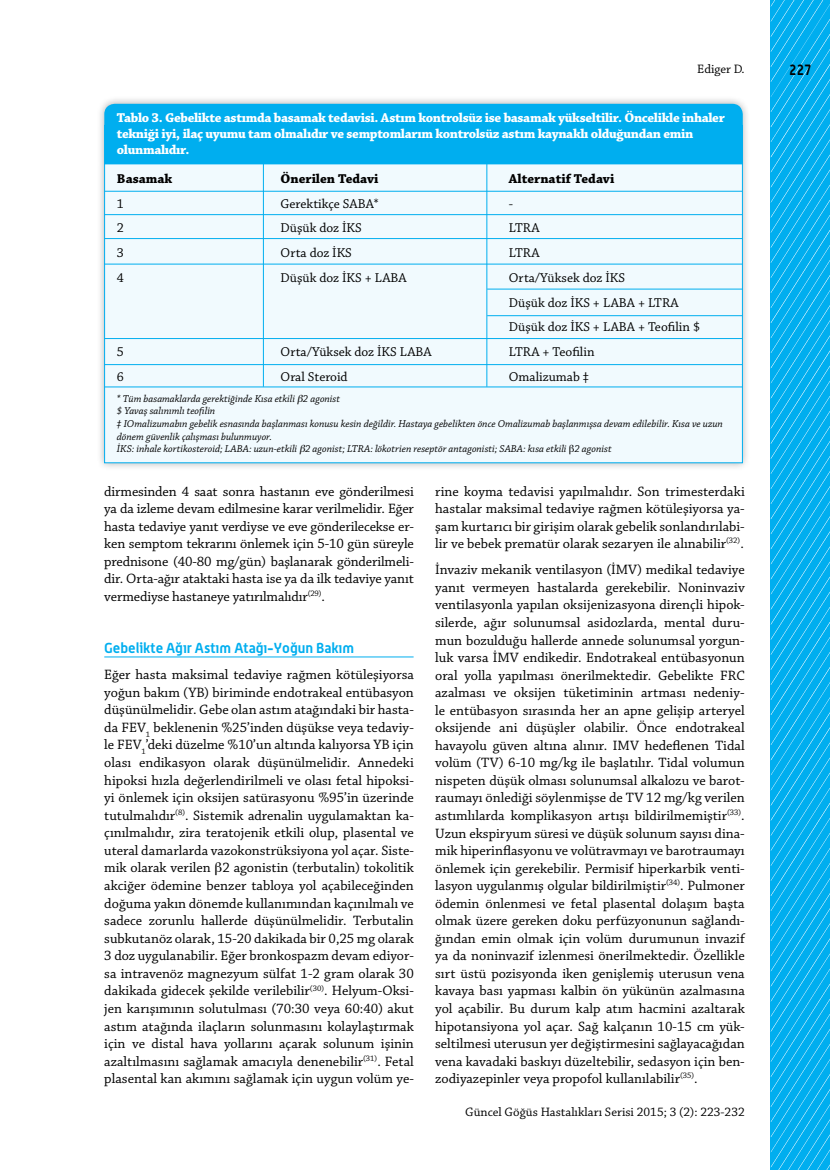
<style>
.page{position:relative;width:830px;height:1170px;background:#fff}
.page>*{position:absolute;margin:0;border:0;box-sizing:border-box;transform-origin:0 0}
.t1{font:700 15px "Alwyn";color:#000;scale:.85 1}
.t2{font:14.25px/17.5px "Chaparral Pro";color:#000;text-align:justify}
.t3{font:700 14.25px "Alwyn";color:#00aeef}
.t4{font:13.5px/24.8px "Chaparral Pro";color:#000}
.t5{font:700 13.5px/16.2px "Chaparral Pro";letter-spacing:-.025em;color:#fff}
.t6{font:700 13.5px "Chaparral Pro";color:#000}
.t7{font:12.9px "Chaparral Pro";color:#000}
.t8{font:italic 10.5px/12.6px "Chaparral Pro";color:#000}
</style>
<div class="page">
<hr style="left:104px;top:656px;width:309px;height:1px;background:#00aeef">
<div style="left:96px;top:95px;width:654px;height:376px;background:#000;opacity:.3"></div>
<div style="left:104px;top:125px;width:638px;height:338px;background:#f1fafe"></div>
<div style="left:104px;top:104px;width:638px;height:60px;background:#00aeef"></div>
<hr style="left:105px;top:160px;width:637px;height:1px;background:#00aeef">
<hr style="left:105px;top:191px;width:637px;height:1px;background:#00aeef">
<hr style="left:105px;top:214px;width:637px;height:1px;background:#00aeef">
<hr style="left:105px;top:238px;width:637px;height:1px;background:#00aeef">
<hr style="left:105px;top:264px;width:637px;height:1px;background:#00aeef">
<hr style="left:105px;top:338px;width:637px;height:1px;background:#00aeef">
<hr style="left:105px;top:364px;width:637px;height:1px;background:#00aeef">
<hr style="left:487px;top:289px;width:255px;height:1px;background:#00aeef">
<hr style="left:487px;top:315px;width:255px;height:1px;background:#00aeef">
<hr style="left:105px;top:386px;width:637px;height:1px;background:#00aeef">
<hr style="left:263px;top:162px;width:1px;height:225px;background:#00aeef">
<hr style="left:486px;top:162px;width:1px;height:225px;background:#00aeef">
<svg style="left:770px;top:0;width:59px;height:1169px;background:#0eb2ef"></svg>
<p class="t7" style="left:696px;top:62px;width:49px">Ediger D.</p>
<p class="t1" style="left:788px;top:61px;width:28px">227</p>
<p class="t5" style="left:117px;top:110px;width:609px">Tablo 3. Gebelikte astımda basamak tedavisi. Astım kontrolsüz ise basamak yükseltilir. Öncelikle inhaler tekniği iyi, ilaç uyumu tam olmalıdır ve semptomlarım kontrolsüz astım kaynaklı olduğundan emin olunmalıdır.</p>
<p class="t6" style="left:117px;top:171px;width:57px">Basamak</p>
<p class="t6" style="left:280px;top:171px;width:99px">Önerilen Tedavi</p>
<p class="t6" style="left:508px;top:171px;width:107px">Alternatif Tedavi</p>
<p class="t4" style="left:117px;top:191px;width:9px">1</p>
<p class="t4" style="left:280px;top:191px;width:100px">Gerektikçe SABA*</p>
<p class="t4" style="left:508px;top:191px;width:6px">-</p>
<p class="t4" style="left:117px;top:216px;width:9px">2</p>
<p class="t4" style="left:280px;top:216px;width:83px">Düşük doz İKS</p>
<p class="t4" style="left:508px;top:216px;width:32px">LTRA</p>
<p class="t4" style="left:117px;top:241px;width:9px">3</p>
<p class="t4" style="left:280px;top:241px;width:73px">Orta doz İKS</p>
<p class="t4" style="left:508px;top:241px;width:32px">LTRA</p>
<p class="t4" style="left:117px;top:266px;width:9px">4</p>
<p class="t4" style="left:280px;top:266px;width:128px">Düşük doz İKS + LABA</p>
<p class="t4" style="left:508px;top:266px;width:193px">Orta/Yüksek doz İKS<br>Düşük doz İKS + LABA + LTRA<br>Düşük doz İKS + LABA + Teofilin $</p>
<p class="t4" style="left:117px;top:340px;width:9px">5</p>
<p class="t4" style="left:280px;top:340px;width:153px">Orta/Yüksek doz İKS LABA</p>
<p class="t4" style="left:508px;top:340px;width:87px">LTRA + Teofilin</p>
<p class="t4" style="left:117px;top:364px;width:9px">6</p>
<p class="t4" style="left:280px;top:364px;width:69px">Oral Steroid</p>
<p class="t4" style="left:508px;top:364px;width:82px">Omalizumab ‡</p>
<p class="t8" style="left:117px;top:392px;width:607px">* Tüm basamaklarda gerektiğinde Kısa etkili 2 agonist<br>$ Yavaş salınımlı teofilin<br>‡ IOmalizumabın gebelik esnasında başlanması konusu kesin değildir. Hastaya gebelikten önce Omalizumab başlanmışsa devam edilebilir. Kısa ve uzun dönem güvenlik çalışması bulunmuyor.<br>İKS: inhale kortikosteroid; LABA: uzun-etkili 2 agonist; LTRA: lökotrien reseptör antagonisti; SABA: kısa etkili 2 agonist</p>
<p class="t2" style="left:104px;top:483px;width:311px">dirmesinden 4 saat sonra hastanın eve gönderilmesi ya da izleme devam edilmesine karar verilmelidir. Eğer hasta tedaviye yanıt verdiyse ve eve gönderilecekse er&shy;ken semptom tekrarını önlemek için 5-10 gün süreyle prednisone (40-80 mg/gün) başlanarak gönderilmeli&shy;dir. Orta-ağır ataktaki hasta ise ya da ilk tedaviye yanıt vermediyse hastaneye yatırılmalıdır<sup>(29)</sup>.</p>
<p class="t3" style="left:104px;top:639px;width:251px">Gebelikte Ağır Astım Atağı-Yoğun Bakım</p>
<p class="t2" style="left:104px;top:666px;width:311px">Eğer hasta maksimal tedaviye rağmen kötüleşiyorsa yoğun bakım (YB) biriminde endotrakeal entübasyon düşünülmelidir. Gebe olan astım atağındaki bir hasta&shy;da FEV<sub>1</sub> beklenenin %25’inden düşükse veya tedaviy&shy;le FEV<sub>1</sub>’deki düzelme %10’un altında kalıyorsa YB için olası endikasyon olarak düşünülmelidir. Annedeki hipoksi hızla değerlendirilmeli ve olası fetal hipoksi&shy;yi önlemek için oksijen satürasyonu %95’in üzerinde tutulmalıdır<sup>(8)</sup>. Sistemik adrenalin uygulamaktan ka&shy;çınılmalıdır, zira teratojenik etkili olup, plasental ve uteral damarlarda vazokonstrüksiyona yol açar. Siste&shy;mik olarak verilen 2 agonistin (terbutalin) tokolitik akciğer ödemine benzer tabloya yol açabileceğinden doğuma yakın dönemde kullanımından kaçınılmalı ve sadece zorunlu hallerde düşünülmelidir. Terbutalin subkutanöz olarak, 15-20 dakikada bir 0,25 mg olarak 3 doz uygulanabilir. Eğer bronkospazm devam ediyor&shy;sa intravenöz magnezyum sülfat 1-2 gram olarak 30 dakikada gidecek şekilde verilebilir<sup>(30)</sup>. Helyum-Oksi&shy;jen karışımının solutulması (70:30 veya 60:40) akut astım atağında ilaçların solunmasını kolaylaştırmak için ve distal hava yollarını açarak solunum işinin azaltılmasını sağlamak amacıyla denenebilir<sup>(31)</sup>. Fetal plasental kan akımını sağlamak için uygun volüm ye-</p>
<p class="t2" style="left:435px;top:483px;width:311px">rine koyma tedavisi yapılmalıdır. Son trimesterdaki hastalar maksimal tedaviye rağmen kötüleşiyorsa ya&shy;şam kurtarıcı bir girişim olarak gebelik sonlandırılabi&shy;lir ve bebek prematür olarak sezaryen ile alınabilir<sup>(32)</sup>.</p>
<p class="t2" style="left:435px;top:561px;width:311px">İnvaziv mekanik ventilasyon (İMV) medikal tedaviye yanıt vermeyen hastalarda gerekebilir. Noninvaziv ventilasyonla yapılan oksijenizasyona dirençli hipok&shy;silerde, ağır solunumsal asidozlarda, mental duru&shy;mun bozulduğu hallerde annede solunumsal yorgun&shy;luk varsa İMV endikedir. Endotrakeal entübasyonun oral yolla yapılması önerilmektedir. Gebelikte FRC azalması ve oksijen tüketiminin artması nedeniy&shy;le entübasyon sırasında her an apne gelişip arteryel oksijende ani düşüşler olabilir. Önce endotrakeal havayolu güven altına alınır. IMV hedeflenen Tidal volüm (TV) 6-10 mg/kg ile başlatılır. Tidal volumun nispeten düşük olması solunumsal alkalozu ve barot&shy;raumayı önlediği söylenmişse de TV 12 mg/kg verilen astımlılarda komplikasyon artışı bildirilmemiştir<sup>(33)</sup>.<br>Uzun ekspiryum süresi ve düşük solunum sayısı dina&shy;mik hiperinflasyonu ve volütravmayı ve barotraumayı önlemek için gerekebilir. Permisif hiperkarbik venti&shy;lasyon uygulanmış olgular bildirilmiştir<sup>(34)</sup>. Pulmoner ödemin önlenmesi ve fetal plasental dolaşım başta olmak üzere gereken doku perfüzyonunun sağlandı&shy;ğından emin olmak için volüm durumunun invazif ya da noninvazif izlenmesi önerilmektedir. Özellikle sırt üstü pozisyonda iken genişlemiş uterusun vena kavaya bası yapması kalbin ön yükünün azalmasına yol açabilir. Bu durum kalp atım hacmini azaltarak hipotansiyona yol açar. Sağ kalçanın 10-15 cm yük&shy;seltilmesi uterusun yer değiştirmesini sağlayacağıdan vena kavadaki baskıyı düzeltebilir, sedasyon için ben&shy;zodiyazepinler veya propofol kullanılabilir<sup>(35)</sup>.</p>
<p class="t7" style="left:465px;top:1104px;width:281px">Güncel Göğüs Hastalıkları Serisi 2015; 3 (2): 223-232</p>
</div>
